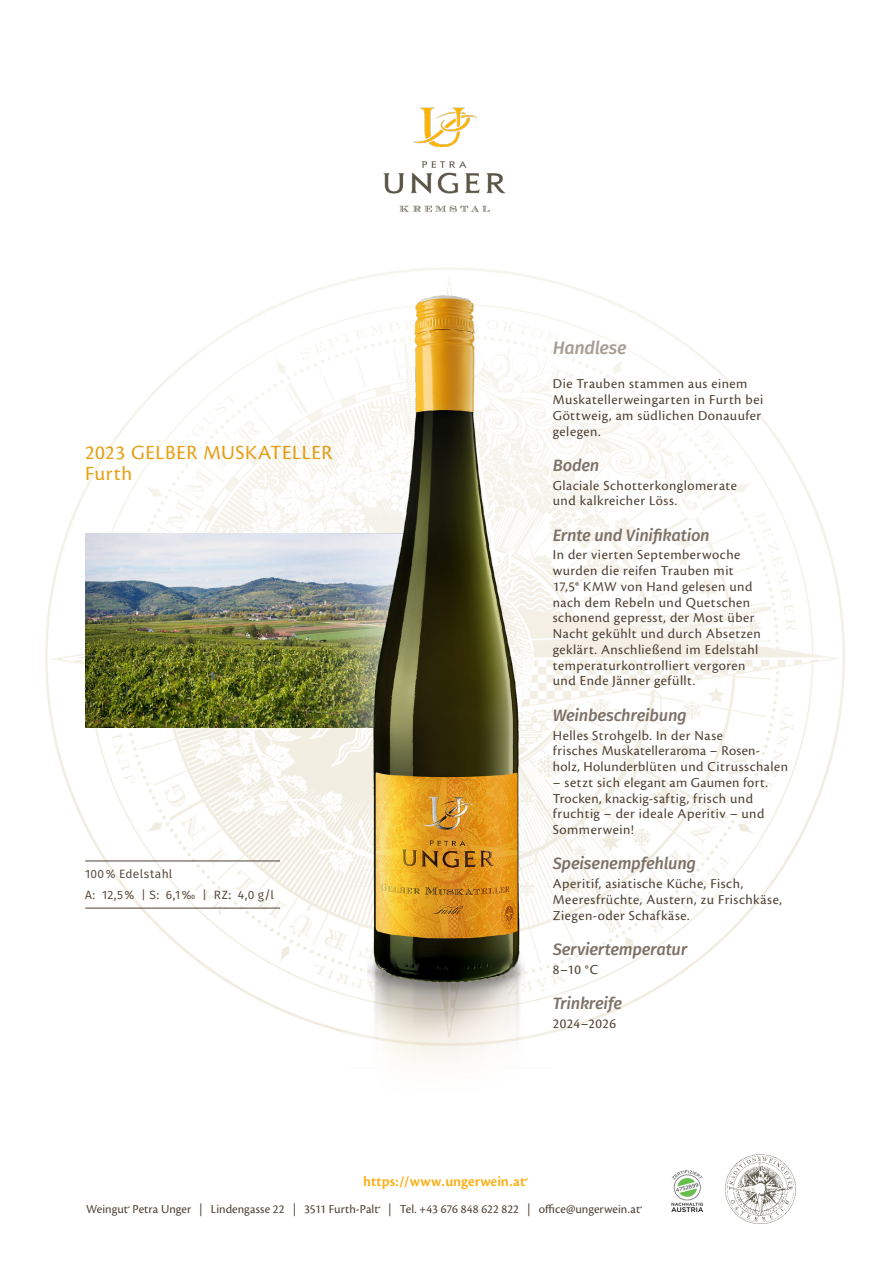
<style>
.page{position:relative;width:893px;height:1263px;background:#fff}
.page>*{position:absolute;margin:0;border:0;box-sizing:border-box;transform-origin:0 0}
.t1{font:21px/21px "Cronos Pro";letter-spacing:.025em;color:#e8a015}
.Headline{font:italic 500 18px "Fira Sans";letter-spacing:-.015em;color:#a79d95}
.Headline-2{font:italic 500 16.5px "Fira Sans";letter-spacing:-.01em;color:#7e7167}
.t2{font:600 15px "Cronos Pro";color:#faaf18}
.Copy-schrift{font:14.25px/15.8px "Cronos Pro";letter-spacing:.035em;color:#4f4136}
.t3{font:12.75px "Cronos Pro";letter-spacing:.005em;color:#4f4136}
.Copy-schrift-2{font:12px "Fira Sans";letter-spacing:.02em;color:#4f4136}
.s1{font-size:10.2px}
</style>
<div class="page">
<img style="left:45px;top:280px;width:800px;height:753px">
<img style="left:383px;top:107px;width:123px;height:106px">
<img style="left:726px;top:1154px;width:69px;height:69px">
<img style="left:672px;top:1170px;width:30px;height:42px">
<img style="left:85px;top:534px;width:261px;height:193px">
<img style="left:95px;top:535px;width:251px;height:193px">
<img style="left:346px;top:267px;width:207px;height:795px">
<hr style="left:85px;top:908px;width:195px;height:1px;background:#4f4136">
<hr style="left:85px;top:861px;width:195px;height:1px;background:#4f4136">
<h1 class="t1" style="left:85px;top:442px;width:249px">2023 GELBER MUSKATELLER<br>Furth</h1>
<p class="Copy-schrift-2" style="left:85px;top:865px;width:89px">100% Edelstahl</p>
<p class="Copy-schrift-2" style="left:85px;top:886px;width:190px">A: 12,5% | S: 6,1%<span class="s1">0</span> | RZ: 4,0 g/l</p>
<p class="Headline" style="left:553px;top:333px;width:75px">Handlese</p>
<p class="Copy-schrift" style="left:553px;top:376px;width:212px">Die Trauben stammen aus einem<br>Muskatellerweingarten in Furth bei<br>Göttweig, am südlichen Donauufer gelegen.</p>
<p class="Headline-2" style="left:553px;top:452px;width:48px">Boden</p>
<p class="Copy-schrift" style="left:553px;top:477px;width:186px">Glaciale Schotterkonglomerate und kalkreicher Löss.</p>
<p class="Headline-2" style="left:553px;top:522px;width:158px">Ernte und Vinifikation</p>
<p class="Copy-schrift" style="left:553px;top:547px;width:210px">In der vierten Septemberwoche wurden die reifen Trauben mit<br>17,5° KMW von Hand gelesen und nach dem Rebeln und Quetschen schonend gepresst, der Most über<br>Nacht gekühlt und durch Absetzen geklärt. Anschließend im Edelstahl temperaturkontrolliert vergoren und Ende Jänner gefüllt.</p>
<p class="Headline-2" style="left:553px;top:702px;width:135px">Weinbeschreibung</p>
<p class="Copy-schrift" style="left:553px;top:727px;width:237px">Helles Strohgelb. In der Nase<br>frisches Muskatelleraroma – Rosen&shy;holz, Holunderblüten und Citrusschalen</p>
<p class="Copy-schrift" style="left:553px;top:774px;width:216px">– setzt sich elegant am Gaumen fort.<br>Trocken, knackig-saftig, frisch und fruchtig – der ideale Aperitiv – und<br>Sommerwein!</p>
<p class="Headline-2" style="left:553px;top:850px;width:145px">Speisenempfehlung</p>
<p class="Copy-schrift" style="left:553px;top:876px;width:231px">Aperitif, asiatische Küche, Fisch,<br>Meeresfrüchte, Austern, zu Frischkäse,<br>Ziegen-oder Schafkäse.</p>
<p class="Headline-2" style="left:553px;top:936px;width:136px">Serviertemperatur</p>
<p class="Copy-schrift" style="left:553px;top:961px;width:47px">8–10 °C</p>
<p class="Headline-2" style="left:553px;top:990px;width:71px">Trinkreife</p>
<p class="Copy-schrift" style="left:553px;top:1015px;width:65px">2024–2026</p>
<p class="t2" style="left:363px;top:1172px;width:166px">https://www.ungerwein.at</p>
<p class="t3" style="left:86px;top:1201px;width:557px">Weingut Petra Unger | Lindengasse 22 | 3511 Furth-Palt | Tel. +43 676 848 622 822 | office@ungerwein.at</p>
</div>
